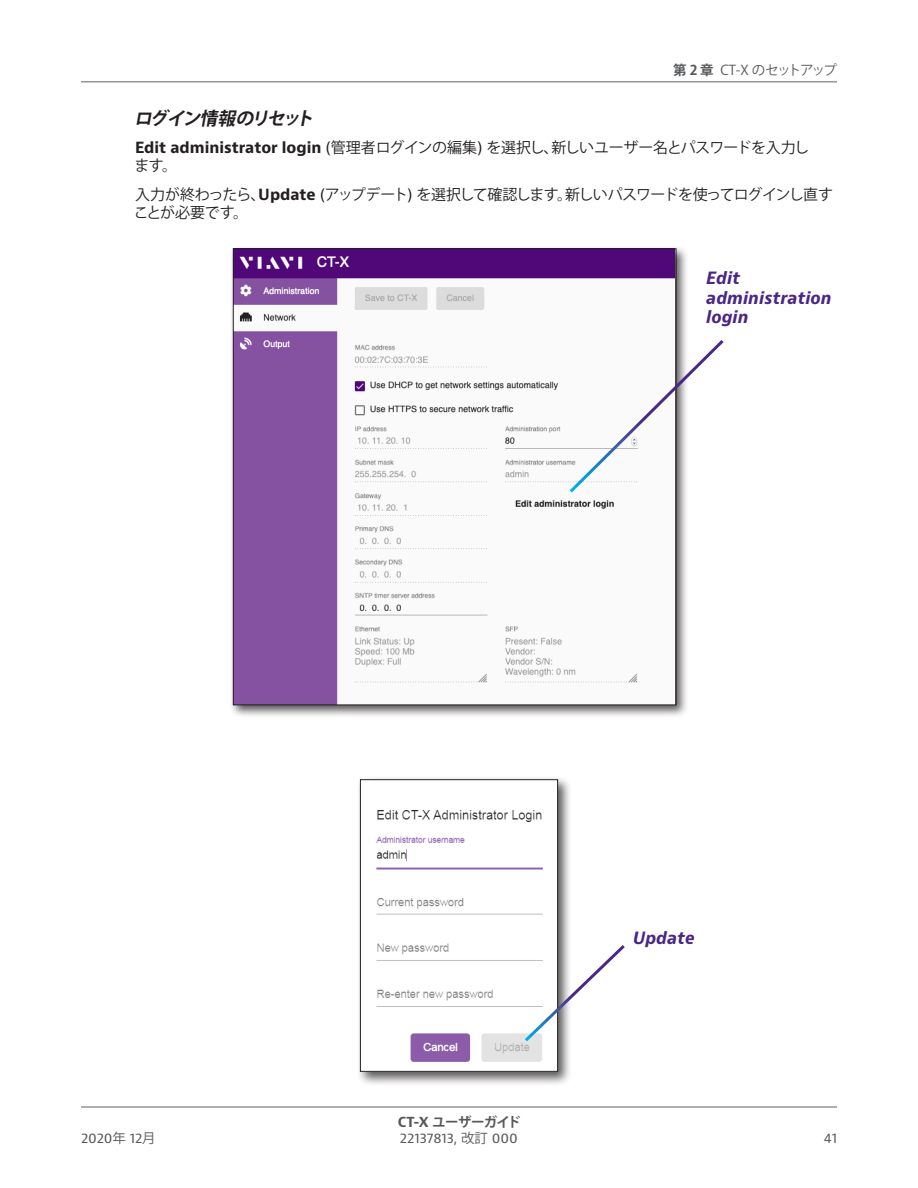
<style>
.page{position:relative;width:918px;height:1188px;background:#fff}
.page>*{position:absolute;margin:0;border:0;box-sizing:border-box;transform-origin:0 0}
.Headline_3{font:italic 700 18px "Koz Go Pro";color:#231f20}
.Callout{font:italic 700 16.5px/19.8px "Bernino Sans";color:#4a2785}
.Body_3{font:15px/18px "Koz Go Pro";letter-spacing:-.04em;color:#231f20}
.Body_3-2{font:15px/18px "Koz Go Pro";letter-spacing:-.02em;color:#231f20}
.t1{font:13.5px "Bernino Sans";letter-spacing:-.01em;color:#57585a}
.t2{font:13.5px "Koz Go Pro";letter-spacing:-.11em;color:#57585a}
.t3{font:700 13.5px "Koz Go Pro";letter-spacing:-.05em;color:#57585a}
.s1{font-weight:700}
.s2{font-family:"Bernino Sans";font-weight:700}
.s3{font-family:"Bernino Sans"}
.s4{font-family:"Koz Go Pro"}
</style>
<div class="page">
<hr style="left:81px;top:1106px;width:756px;height:2px;background:#939598">
<hr style="left:81px;top:81px;width:756px;height:1px;background:#939598">
<div style="left:229px;top:245px;width:461px;height:474px;background:#231f20;opacity:.75"></div>
<img style="left:235px;top:250px;width:439px;height:453px">
<svg style="left:567px;top:337px;width:157px;height:159px"></svg>
<div style="left:356px;top:775px;width:217px;height:311px;background:#231f20;opacity:.75"></div>
<img style="left:362px;top:781px;width:194px;height:289px">
<div style="left:360px;top:779px;width:198px;height:293px;border:1px solid #231f20"></div>
<svg style="left:522px;top:942px;width:103px;height:103px"></svg>
<p class="t2" style="left:673px;top:62px;width:165px"><span class="s1">第 2 章</span> CT-X のセットアップ</p>
<p class="Headline_3" style="left:134px;top:106px;width:185px">ログイン情報のリセット</p>
<p class="Body_3-2" style="left:134px;top:139px;width:676px"><span class="s2">Edit administrator login</span> <span class="s3">(</span>管理者ログインの編集<span class="s3">)</span> を選択し、新しいユーザー名とパスワードを入力します。</p>
<p class="Body_3" style="left:134px;top:186px;width:701px">入力が終わったら、<span class="s2">Update</span> <span class="s3">(</span>アップデート<span class="s3">)</span> を選択して確認します。新しいパスワードを使ってログインし直すことが必要です。</p>
<p class="Callout" style="left:706px;top:268px;width:127px">Edit administration login</p>
<p class="t3" style="left:398px;top:1113px;width:124px"><span class="s3">CT-X</span> ユーザーガイド</p>
<p class="Callout" style="left:633px;top:929px;width:63px">Update</p>
<p class="t1" style="left:81px;top:1129px;width:76px">2020<span class="s4">年</span> 12<span class="s4">月</span></p>
<p class="t1" style="left:400px;top:1129px;width:120px">22137813, <span class="s4">改訂</span> 000</p>
<p class="t1" style="left:824px;top:1129px;width:15px">41</p>
</div>
